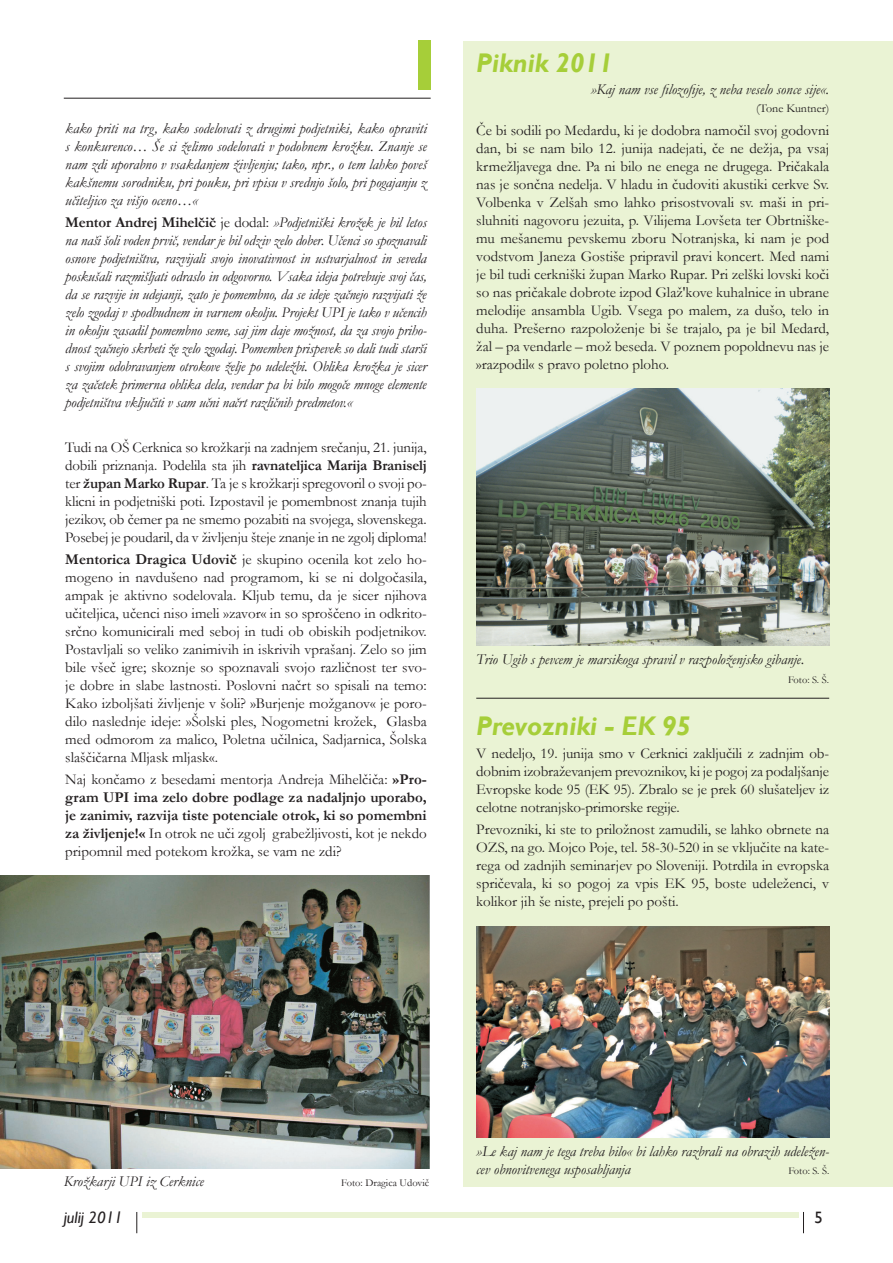
<style>
.page{position:relative;width:893px;height:1263px;background:#fff}
.page>*{position:absolute;margin:0;border:0;box-sizing:border-box;transform-origin:0 0}
.t1{font:italic 700 27px "Gill Sans";color:#a6ce39}
.t2{font:italic 16.5px "Gill Sans";color:#231f20}
.t3{font:16.5px "Gill Sans";color:#231f20}
.t4{font:15px/18px "Garamond";color:#231f20;text-align:justify}
.t5{font:italic 15px/18px "Garamond";color:#231f20;text-align:justify}
.t6{font:12px "Garamond";color:#231f20}
.t7{font:10.5px "Garamond";color:#231f20}
.s1{font-weight:700;font-style:normal}
.s2{font-style:normal}
.s3{font-weight:700}
</style>
<div class="page">
<div style="left:463px;top:41px;width:430px;height:1145px;background:#eaf3d4"></div>
<hr style="left:64px;top:98px;width:367px;height:1px;background:#231f20">
<div style="left:418px;top:40px;width:13px;height:49px;background:#a6ce39"></div>
<div style="left:142px;top:1212px;width:657px;height:6px;background:#eaf3d4"></div>
<svg style="left:803px;top:1212px;width:1px;height:21px"></svg>
<svg style="left:137px;top:1212px;width:1px;height:21px"></svg>
<hr style="left:476px;top:698px;width:353px;height:1px;background:#231f20">
<img style="left:476px;top:389px;width:353px;height:256px">
<img style="left:476px;top:926px;width:353px;height:212px">
<img style="left:0;top:876px;width:429px;height:292px">
<p class="t5" style="left:65px;top:119px;width:363px">kako priti na trg, kako sodelovati z drugimi podjetniki, kako opraviti s konkurenco… Še si želimo sodelovati v podobnem krožku. Znanje se nam zdi uporabno v vsakdanjem življenju; tako, npr., o tem lahko poveš kakšnemu sorodniku, pri pouku, pri vpisu v srednjo šolo, pri pogajanju z učiteljico za višjo oceno…«</p>
<p class="t5" style="left:65px;top:213px;width:363px"><span class="s1">Mentor Andrej Mihelčič</span> <span class="s2">je dodal:</span> »Podjetniški krožek je bil letos na naši šoli voden prvič, vendar je bil odziv zelo dober. Učenci so spoznavali osnove podjetništva, razvijali svojo inovativnost in ustvarjalnost in seveda poskušali razmišljati odraslo in odgovorno. Vsaka ideja potrebuje svoj čas, da se razvije in udejanji, zato je pomembno, da se ideje začnejo razvijati že zelo zgodaj v spodbudnem in varnem okolju. Projekt UPI je tako v učencih in okolju zasadil pomembno seme, saj jim daje možnost, da za svojo priho&shy;dnost začnejo skrbeti že zelo zgodaj. Pomemben prispevek so dali tudi starši s svojim odobravanjem otrokove želje po udeležbi. Oblika krožka je sicer za začetek primerna oblika dela, vendar pa bi bilo mogoče mnoge elemente podjetništva vključiti v sam učni načrt različnih predmetov.«</p>
<p class="t4" style="left:65px;top:438px;width:363px">Tudi na OŠ Cerknica so krožkarji na zadnjem srečanju, 21. junija, dobili priznanja. Podelila sta jih <span class="s3">ravnateljica Marija Braniselj </span>ter <span class="s3">župan Marko Rupar</span>. Ta je s krožkarji spregovoril o svoji po&shy;klicni in podjetniški poti. Izpostavil je pomembnost znanja tujih jezikov, ob čemer pa ne smemo pozabiti na svojega, slovenskega.<br>Posebej je poudaril, da v življenju šteje znanje in ne zgolj diploma!</p>
<p class="t4" style="left:65px;top:550px;width:363px"><span class="s3">Mentorica Dragica Udovič</span> je skupino ocenila kot zelo ho&shy;mogeno in navdušeno nad programom, ki se ni dolgočasila, ampak je aktivno sodelovala. Kljub temu, da je sicer njihova učiteljica, učenci niso imeli »zavor« in so sproščeno in odkrito&shy;srčno komunicirali med seboj in tudi ob obiskih podjetnikov.<br>Postavljali so veliko zanimivih in iskrivih vprašanj. Zelo so jim bile všeč igre; skoznje so spoznavali svojo različnost ter svo&shy;je dobre in slabe lastnosti. Poslovni načrt so spisali na temo:<br>Kako izboljšati življenje v šoli? »Burjenje možganov« je poro&shy;dilo naslednje ideje: »Šolski ples, Nogometni krožek, Glasba med odmorom za malico, Poletna učilnica, Sadjarnica, Šolska slaščičarna Mljask mljask«.</p>
<p class="t4" style="left:65px;top:770px;width:363px">Naj končamo z besedami mentorja Andreja Mihelčiča: <span class="s3">»Pro&shy;gram UPI ima zelo dobre podlage za nadaljnjo uporabo, je zanimiv, razvija tiste potenciale otrok, ki so pomembni za življenje!«</span> In otrok ne uči zgolj grabežljivosti, kot je nekdo pripomnil med potekom krožka, se vam ne zdi?</p>
<h1 class="t1" style="left:476px;top:47px;width:139px">Piknik 2011</h1>
<p class="t5" style="left:591px;top:80px;width:240px">»Kaj nam vse filozofije, z neba veselo sonce sije«.</p>
<p class="t6" style="left:756px;top:101px;width:75px">(Tone Kuntner)</p>
<p class="t4" style="left:476px;top:121px;width:354px">Če bi sodili po Medardu, ki je dodobra namočil svoj godovni dan, bi se nam bilo 12. junija nadejati, če ne dežja, pa vsaj krmežljavega dne. Pa ni bilo ne enega ne drugega. Pričakala nas je sončna nedelja. V hladu in čudoviti akustiki cerkve Sv.<br>Volbenka v Zelšah smo lahko prisostvovali sv. maši in pri&shy;sluhniti nagovoru jezuita, p. Vilijema Lovšeta ter Obrtniške&shy;mu mešanemu pevskemu zboru Notranjska, ki nam je pod vodstvom Janeza Gostiše pripravil pravi koncert. Med nami je bil tudi cerkniški župan Marko Rupar. Pri zelški lovski koči so nas pričakale dobrote izpod Glaž'kove kuhalnice in ubrane melodije ansambla Ugib. Vsega po malem, za dušo, telo in duha. Prešerno razpoloženje bi še trajalo, pa je bil Medard, žal – pa vendarle – mož beseda. V poznem popoldnevu nas je »razpodil« s pravo poletno ploho.</p>
<p class="t5" style="left:476px;top:650px;width:329px">Trio Ugib s pevcem je marsikoga spravil v razpoloženjsko gibanje.</p>
<p class="t7" style="left:788px;top:672px;width:43px">Foto: S. Š.</p>
<h1 class="t1" style="left:476px;top:710px;width:216px">Prevozniki - EK 95</h1>
<p class="t4" style="left:476px;top:743px;width:354px">V nedeljo, 19. junija smo v Cerknici zaključili z zadnjim ob&shy;dobnim izobraževanjem prevoznikov, ki je pogoj za podaljšanje Evropske kode 95 (EK 95). Zbralo se je prek 60 slušateljev iz celotne notranjsko-primorske regije.</p>
<p class="t4" style="left:476px;top:820px;width:354px">Prevozniki, ki ste to priložnost zamudili, se lahko obrnete na OZS, na go. Mojco Poje, tel. 58-30-520 in se vključite na kate&shy;rega od zadnjih seminarjev po Sloveniji. Potrdila in evropska spričevala, ki so pogoj za vpis EK 95, boste udeleženci, v kolikor jih še niste, prejeli po pošti.</p>
<p class="t5" style="left:64px;top:1172px;width:142px">Krožkarji UPI iz Cerknice</p>
<p class="t7" style="left:341px;top:1176px;width:90px">Foto: Dragica Udovič</p>
<p class="t2" style="left:64px;top:1208px;width:61px">julij 2011</p>
<p class="t5" style="left:476px;top:1142px;width:355px">»Le kaj nam je tega treba bilo« bi lahko razbrali na obrazih udeležen&shy;cev obnovitvenega usposabljanja</p>
<p class="t7" style="left:788px;top:1164px;width:43px">Foto: S. Š.</p>
<p class="t3" style="left:814px;top:1208px;width:10px">5</p>
</div>
